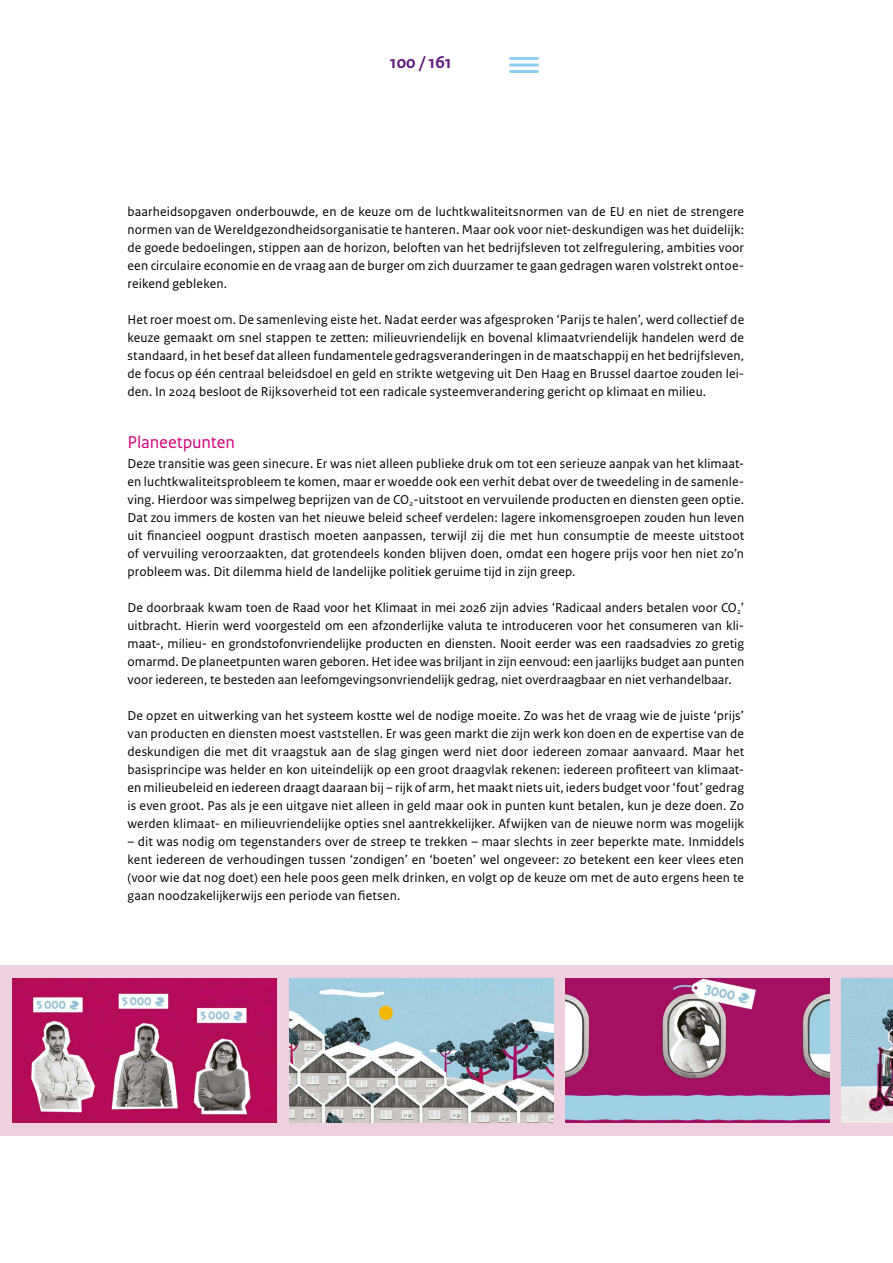
<style>
.page{position:relative;width:893px;height:1263px;background:#fff}
.page>*{position:absolute;margin:0;border:0;box-sizing:border-box;transform-origin:0 0}
._04_Tussenkop_roze{font:18px "Rijksoverheid Sans Text";letter-spacing:-.005em;color:#d2007d}
.t1{font:700 18px "Rijksoverheid Sans Text";color:#631c7f}
._01_PLATTETEKST{font:13.5px/18px "Rijksoverheid Sans Text";letter-spacing:.01em;color:#000;text-align:justify}
</style>
<div class="page">
<hr style="left:511px;top:57px;width:27px;height:3px;background:#8cd0f0">
<hr style="left:511px;top:64px;width:27px;height:3px;background:#8cd0f0">
<hr style="left:511px;top:70px;width:27px;height:3px;background:#8cd0f0">
<div style="left:0;top:965px;width:893px;height:170px;background:#efd0de"></div>
<img style="left:566px;top:978px;width:263px;height:144px">
<img style="left:13px;top:978px;width:263px;height:144px">
<img style="left:842px;top:978px;width:51px;height:144px">
<img style="left:289px;top:978px;width:264px;height:145px">
<h1 class="t1" style="left:390px;top:52px;width:63px">100 / 161</h1>
<p class="_01_PLATTETEKST" style="left:128px;top:203px;width:618px">baarheidsopgaven onderbouwde, en de keuze om de luchtkwaliteitsnormen van de EU en niet de strengere normen van de Wereldgezondheidsorganisatie te hanteren. Maar ook voor niet-deskundigen was het duidelijk: de goede bedoelingen, stippen aan de horizon, beloften van het bedrijfsleven tot zelfregulering, ambities voor een circulaire economie en de vraag aan de burger om zich duurzamer te gaan gedragen waren volstrekt ontoe&shy;reikend gebleken.</p>
<p class="_01_PLATTETEKST" style="left:128px;top:311px;width:618px">Het roer moest om. De samenleving eiste het. Nadat eerder was afgesproken ‘Parijs te halen’, werd collectief de keuze gemaakt om snel stappen te zetten: milieuvriendelijk en bovenal klimaatvriendelijk handelen werd de standaard, in het besef dat alleen fundamentele gedragsveranderingen in de maatschappij en het bedrijfsleven, de focus op één centraal beleidsdoel en geld en strikte wetgeving uit Den Haag en Brussel daartoe zouden lei&shy;den. In 2024 besloot de Rijksoverheid tot een radicale systeemverandering gericht op klimaat en milieu.</p>
<p class="_04_Tussenkop_roze" style="left:128px;top:432px;width:109px">Planeetpunten</p>
<p class="_01_PLATTETEKST" style="left:128px;top:455px;width:618px">Deze transitie was geen sinecure. Er was niet alleen publieke druk om tot een serieuze aanpak van het klimaat&shy;en luchtkwaliteitsprobleem te komen, maar er woedde ook een verhit debat over de tweedeling in de samenle&shy;ving. Hierdoor was simpelweg beprijzen van de CO<sub>2</sub>-uitstoot en vervuilende producten en diensten geen optie.<br>Dat zou immers de kosten van het nieuwe beleid scheef verdelen: lagere inkomensgroepen zouden hun leven uit financieel oogpunt drastisch moeten aanpassen, terwijl zij die met hun consumptie de meeste uitstoot of vervuiling veroorzaakten, dat grotendeels konden blijven doen, omdat een hogere prijs voor hen niet zo’n probleem was. Dit dilemma hield de landelijke politiek geruime tijd in zijn greep.</p>
<p class="_01_PLATTETEKST" style="left:128px;top:599px;width:618px">De doorbraak kwam toen de Raad voor het Klimaat in mei 2026 zijn advies ‘Radicaal anders betalen voor CO<sub>2</sub>’ uitbracht. Hierin werd voorgesteld om een afzonderlijke valuta te introduceren voor het consumeren van kli&shy;maat-, milieu- en grondstofonvriendelijke producten en diensten. Nooit eerder was een raadsadvies zo gretig omarmd. De planeetpunten waren geboren. Het idee was briljant in zijn eenvoud: een jaarlijks budget aan punten voor iedereen, te besteden aan leefomgevingsonvriendelijk gedrag, niet overdraagbaar en niet verhandelbaar.</p>
<p class="_01_PLATTETEKST" style="left:128px;top:707px;width:618px">De opzet en uitwerking van het systeem kostte wel de nodige moeite. Zo was het de vraag wie de juiste ‘prijs’ van producten en diensten moest vaststellen. Er was geen markt die zijn werk kon doen en de expertise van de deskundigen die met dit vraagstuk aan de slag gingen werd niet door iedereen zomaar aanvaard. Maar het basisprincipe was helder en kon uiteindelijk op een groot draagvlak rekenen: iedereen profiteert van klimaat&shy;en milieubeleid en iedereen draagt daaraan bij – rijk of arm, het maakt niets uit, ieders budget voor ‘fout’ gedrag is even groot. Pas als je een uitgave niet alleen in geld maar ook in punten kunt betalen, kun je deze doen. Zo werden klimaat- en milieuvriendelijke opties snel aantrekkelijker. Afwijken van de nieuwe norm was mogelijk</p>
<p class="_01_PLATTETEKST" style="left:128px;top:833px;width:618px">– dit was nodig om tegenstanders over de streep te trekken – maar slechts in zeer beperkte mate. Inmiddels kent iedereen de verhoudingen tussen ‘zondigen’ en ‘boeten’ wel ongeveer: zo betekent een keer vlees eten (voor wie dat nog doet) een hele poos geen melk drinken, en volgt op de keuze om met de auto ergens heen te gaan noodzakelijkerwijs een periode van fietsen.</p>
</div>
